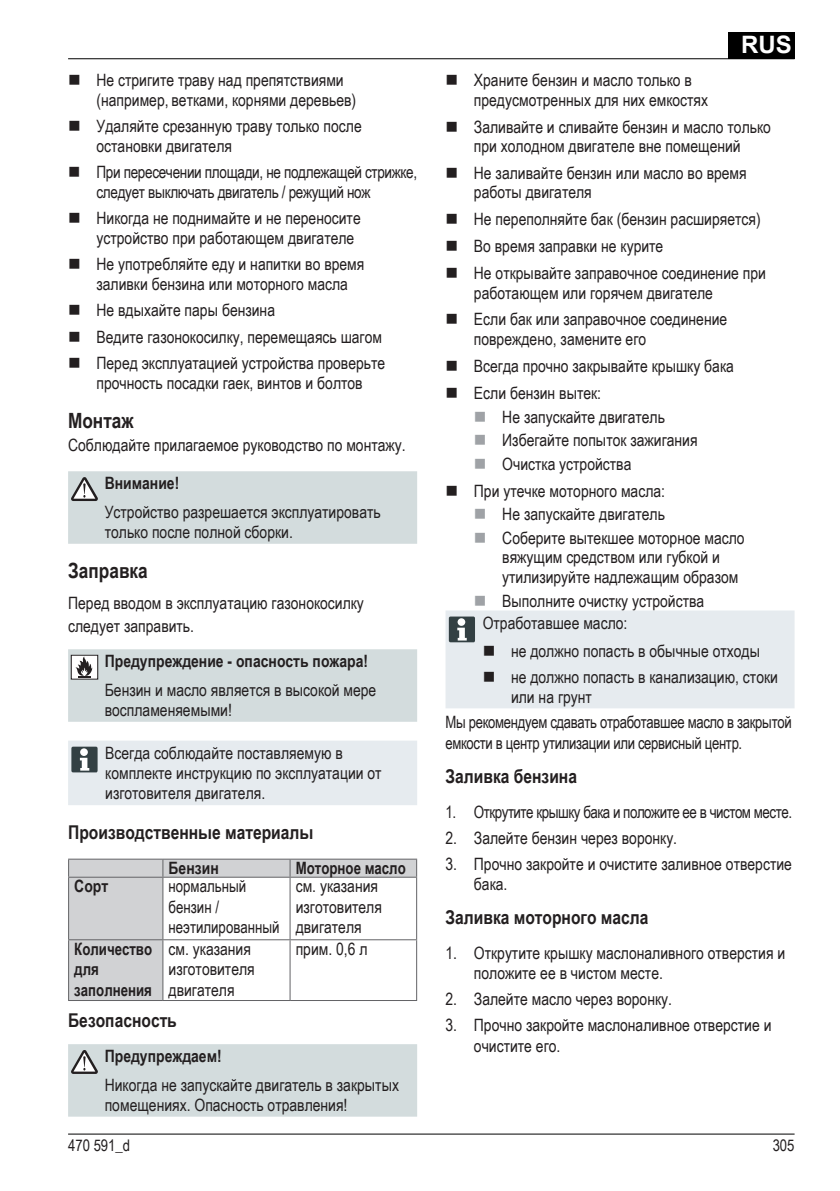
<style>
.page{position:relative;width:840px;height:1191px;background:#fff}
.page>*{position:absolute;margin:0;border:0;box-sizing:border-box;transform-origin:0 0}
.t1{font:700 24px "Arial";color:#fff}
.t2{font:700 21px "Arial Narrow";color:#231f20}
.t3{font:700 19px "Arial Narrow";color:#231f20}
.t4{font:17px/20.4px "Arial Narrow";color:#231f20}
.t5{font:17px/19.6px "Arial Narrow";letter-spacing:-.02em;color:#231f20}
.t6{font:700 17px "Arial Narrow";color:#231f20}
.t7{font:17px "Arial Narrow";letter-spacing:-.03em;color:#231f20;scale:.96 1}
.t8{font:17px "Arial Narrow";letter-spacing:-.02em;color:#231f20;scale:.94 1}
.t9{font:700 17px/20.4px "Arial Narrow";color:#231f20;scale:.95 1}
.t10{font:17px/20.4px "Arial Narrow";color:#231f20;scale:.95 1}
.t11{font:16px "Arial Narrow";color:#231f20}
</style>
<div class="page">
<div style="left:727px;top:32px;width:67px;height:27px;background:#000"></div>
<hr style="left:68px;top:1133px;width:726px;height:1px;background:#000">
<hr style="left:68px;top:58px;width:726px;height:1px;background:#000">
<div style="left:68px;top:471px;width:349px;height:73px;background:#d3dcdd"></div>
<div style="left:68px;top:649px;width:349px;height:73px;background:#d3dcdd"></div>
<div style="left:68px;top:741px;width:349px;height:64px;background:#e6ebef"></div>
<div style="left:80px;top:748px;width:8px;height:8px;background:#fff;border-radius:50%"></div>
<svg style="left:69px;top:859px;width:347px;height:141px"></svg>
<hr style="left:68px;top:858px;width:95px;height:1px;background:#636366">
<svg style="left:68px;top:859px;width:1px;height:17px"></svg>
<hr style="left:163px;top:858px;width:127px;height:1px;background:#636366">
<svg style="left:162px;top:859px;width:1px;height:17px"></svg>
<hr style="left:290px;top:858px;width:127px;height:1px;background:#636366">
<svg style="left:289px;top:859px;width:1px;height:17px"></svg>
<svg style="left:416px;top:859px;width:1px;height:17px"></svg>
<hr style="left:68px;top:876px;width:95px;height:1px;background:#636366">
<hr style="left:68px;top:877px;width:1px;height:62px;background:#636366">
<hr style="left:163px;top:876px;width:127px;height:1px;background:#636366">
<hr style="left:162px;top:877px;width:1px;height:62px;background:#636366">
<hr style="left:290px;top:876px;width:127px;height:1px;background:#636366">
<hr style="left:289px;top:877px;width:1px;height:62px;background:#636366">
<hr style="left:416px;top:877px;width:1px;height:62px;background:#636366">
<hr style="left:68px;top:939px;width:95px;height:1px;background:#636366">
<hr style="left:68px;top:940px;width:1px;height:60px;background:#636366">
<hr style="left:163px;top:939px;width:127px;height:1px;background:#636366">
<hr style="left:162px;top:940px;width:1px;height:60px;background:#636366">
<hr style="left:290px;top:939px;width:127px;height:1px;background:#636366">
<hr style="left:289px;top:940px;width:1px;height:60px;background:#636366">
<hr style="left:416px;top:940px;width:1px;height:60px;background:#636366">
<hr style="left:68px;top:1000px;width:95px;height:1px;background:#636366">
<hr style="left:163px;top:1000px;width:127px;height:1px;background:#636366">
<hr style="left:290px;top:1000px;width:127px;height:1px;background:#636366">
<div style="left:68px;top:1044px;width:349px;height:72px;background:#d3dcdd"></div>
<div style="left:445px;top:610px;width:349px;height:99px;background:#e6ebef"></div>
<p class="t4" style="left:96px;top:70px;width:261px;line-height:19.6px">Не стригите траву над препятствиями (например, ветками, корнями деревьев)</p>
<p class="t4" style="left:96px;top:116px;width:266px;line-height:19.6px">Удаляйте срезанную траву только после остановки двигателя</p>
<p class="t5" style="left:96px;top:162px;width:322px">При пересечении площади, не подлежащей стрижке, следует выключать двигатель / режущий нож</p>
<p class="t4" style="left:96px;top:208px;width:265px;line-height:19.6px">Никогда не поднимайте и не переносите устройство при работающем двигателе</p>
<p class="t4" style="left:96px;top:254px;width:269px;line-height:19.6px">Не употребляйте еду и напитки во время заливки бензина или моторного масла</p>
<p class="t4" style="left:96px;top:296px;width:290px;line-height:26.4px">Не вдыхайте пары бензина<br>Ведите газонокосилку, перемещаясь шагом<br>Перед эксплуатацией устройства проверьте</p>
<p class="t4" style="left:96px;top:372px;width:267px">прочность посадки гаек, винтов и болтов</p>
<p class="t2" style="left:68px;top:405px;width:67px">Монтаж</p>
<p class="t4" style="left:68px;top:434px;width:339px">Соблюдайте прилагаемое руководство по монтажу.</p>
<p class="t6" style="left:105px;top:470px;width:76px">Внимание!</p>
<p class="t4" style="left:105px;top:501px;width:277px">Устройство разрешается эксплуатировать только после полной сборки.</p>
<p class="t2" style="left:68px;top:554px;width:81px">Заправка</p>
<p class="t4" style="left:68px;top:591px;width:297px;line-height:22.8px">Перед вводом в эксплуатацию газонокосилку следует заправить.</p>
<p class="t6" style="left:105px;top:648px;width:265px">Предупреждение - опасность пожара!</p>
<p class="t4" style="left:105px;top:679px;width:273px">Бензин и масло является в высокой мере воспламеняемыми!</p>
<p class="t4" style="left:105px;top:742px;width:278px">Всегда соблюдайте поставляемую в комплекте инструкцию по эксплуатации от изготовителя двигателя.</p>
<p class="t3" style="left:68px;top:818px;width:246px">Производственные материалы</p>
<p class="t6" style="left:168px;top:855px;width:52px">Бензин</p>
<p class="t9" style="left:295px;top:857px;width:117px">Моторное масло</p>
<p class="t6" style="left:74px;top:873px;width:35px">Сорт</p>
<p class="t10" style="left:168px;top:875px;width:118px">нормальный бензин / неэтилированный</p>
<p class="t4" style="left:295px;top:875px;width:88px">см. указания изготовителя двигателя</p>
<p class="t9" style="left:74px;top:938px;width:83px">Количество для заполнения</p>
<p class="t4" style="left:168px;top:938px;width:88px">см. указания изготовителя двигателя</p>
<p class="t4" style="left:295px;top:938px;width:73px">прим. 0,6 л</p>
<p class="t3" style="left:68px;top:1006px;width:110px">Безопасность</p>
<p class="t6" style="left:105px;top:1043px;width:118px">Предупреждаем!</p>
<p class="t4" style="left:105px;top:1073px;width:295px">Никогда не запускайте двигатель в закрытых помещениях. Опасность отравления!</p>
<h1 class="t1" style="left:740px;top:29px;width:52px">RUS</h1>
<p class="t4" style="left:473px;top:69px;width:236px">Храните бензин и масло только в предусмотренных для них емкостях</p>
<p class="t4" style="left:473px;top:116px;width:298px;line-height:19.6px">Заливайте и сливайте бензин и масло только при холодном двигателе вне помещений</p>
<p class="t4" style="left:473px;top:162px;width:274px;line-height:19.6px">Не заливайте бензин или масло во время работы двигателя</p>
<p class="t4" style="left:473px;top:205px;width:293px;line-height:26.8px">Не переполняйте бак (бензин расширяется)<br>Во время заправки не курите<br>Не открывайте заправочное соединение при</p>
<p class="t4" style="left:473px;top:278px;width:255px;line-height:26.8px">работающем или горячем двигателе<br>Если бак или заправочное соединение</p>
<p class="t4" style="left:473px;top:325px;width:261px;line-height:26.8px">повреждено, замените его<br>Всегда прочно закрывайте крышку бака<br>Если бензин вытек:</p>
<p class="t4" style="left:502px;top:404px;width:197px;line-height:23.6px">Не запускайте двигатель<br>Избегайте попыток зажигания<br>Очистка устройства</p>
<p class="t4" style="left:502px;top:478px;width:244px;line-height:23.6px;text-indent:-28px">При утечке моторного масла:<br>Не запускайте двигатель<br>Соберите вытекшее моторное масло</p>
<p class="t4" style="left:502px;top:547px;width:237px;line-height:19.6px">вяжущим средством или губкой и утилизируйте надлежащим образом</p>
<p class="t4" style="left:482px;top:589px;width:223px;line-height:22px;text-indent:20px">Выполните очистку устройства<br>Отработавшее масло:</p>
<p class="t4" style="left:510px;top:637px;width:268px;line-height:26.4px">не должно попасть в обычные отходы не должно попасть в канализацию, стоки</p>
<p class="t5" style="left:445px;top:683px;width:347px;line-height:25.6px;text-indent:65px">или на грунт<br>Мы рекомендуем сдавать отработавшее масло в закрытой</p>
<p class="t8" style="left:445px;top:730px;width:317px">емкости в центр утилизации или сервисный центр.</p>
<p class="t3" style="left:445px;top:762px;width:133px">Заливка бензина</p>
<p class="t7" style="left:445px;top:799px;width:362px">1. Открутите крышку бака и положите ее в чистом месте.</p>
<p class="t4" style="left:445px;top:826px;width:233px">2. Залейте бензин через воронку.</p>
<p class="t4" style="left:473px;top:853px;width:319px;text-indent:-28px">3. Прочно закройте и очистите заливное отверстие бака.</p>
<p class="t3" style="left:445px;top:903px;width:204px">Заливка моторного масла</p>
<p class="t4" style="left:473px;top:942px;width:313px;text-indent:-28px">1. Открутите крышку маслоналивного отверстия и положите ее в чистом месте.</p>
<p class="t4" style="left:445px;top:988px;width:228px">2. Залейте масло через воронку.</p>
<p class="t4" style="left:473px;top:1014px;width:299px;text-indent:-28px">3. Прочно закройте маслоналивное отверстие и очистите его.</p>
<p class="t11" style="left:68px;top:1133px;width:64px">470 591_d</p>
<p class="t11" style="left:772px;top:1133px;width:23px">305</p>
</div>
